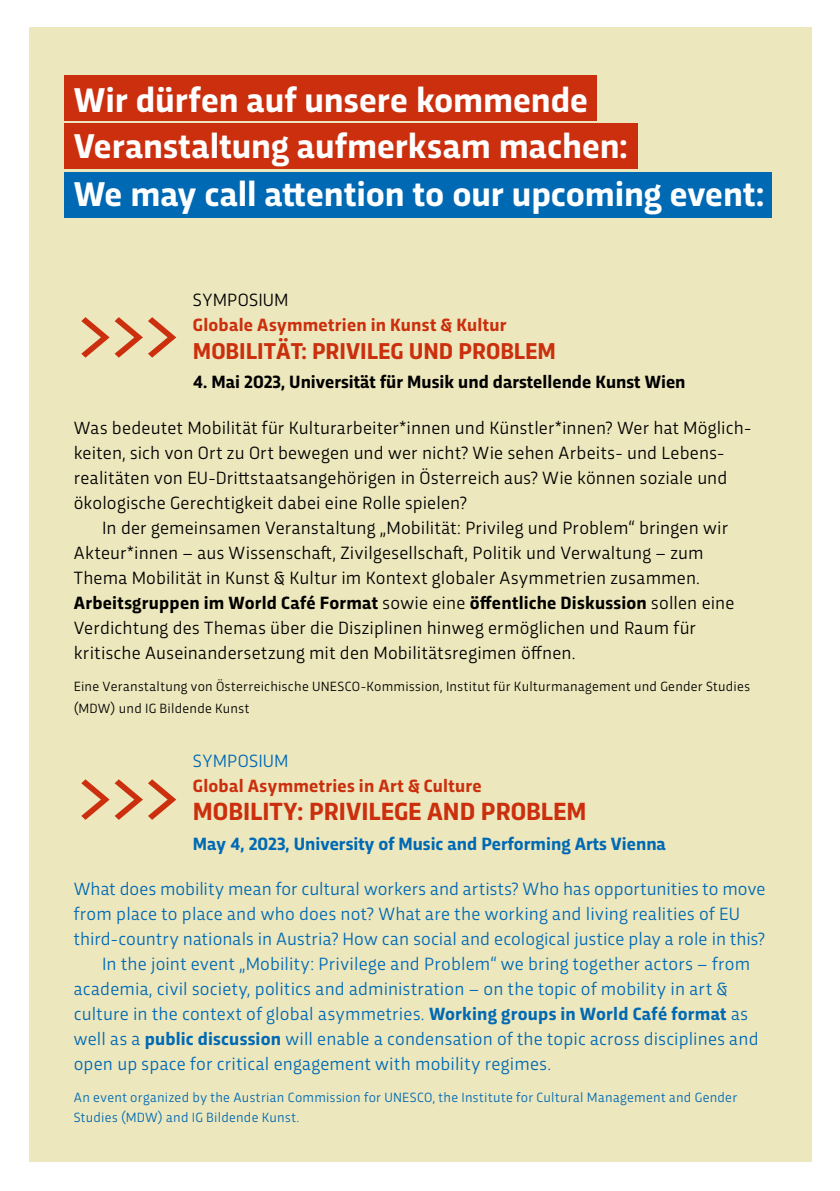
<style>
.page{position:relative;width:840px;height:1191px;background:#fff}
.page>*{position:absolute;margin:0;border:0;box-sizing:border-box;transform-origin:0 0}
.t1{font:92px "Trasandina";color:#cb2f0d}
.t2{font:700 36px/47px "Trasandina";color:#fff}
.t3{font:700 26px "Trasandina";color:#cb2f0d}
.t4{font:700 24px "Trasandina";color:#cb2f0d}
.t5{font:18.6px/25px "Trasandina";letter-spacing:.01em;color:#000}
.t6{font:18.6px "Trasandina";letter-spacing:.01em;color:#0069b4}
.t7{font:700 18.6px "Trasandina";letter-spacing:.015em;color:#cb2f0d}
.t8{font:700 18.6px "Trasandina";color:#000}
.t9{font:700 18.6px "Trasandina";color:#0069b4}
.t10{font:14px/20px "Trasandina";letter-spacing:.025em;color:#0069b4}
.t11{font:14px/22px "Trasandina";letter-spacing:.02em;color:#000}
.s1{font-weight:700}
</style>
<div class="page">
<div style="left:29px;top:28px;width:782px;height:1134px;background:#ece7bd"></div>
<div style="left:65px;top:75px;width:531px;height:46px;background:#cb2f0d"></div>
<div style="left:65px;top:124px;width:572px;height:45px;background:#cb2f0d"></div>
<div style="left:65px;top:172px;width:706px;height:45px;background:#0069b4"></div>
<h2 class="t2" style="left:74px;top:73px;width:691px">Wir dürfen auf unsere kommende<br>Veranstaltung aufmerksam machen:<br>We may call attention to our upcoming event:</h2>
<p class="t5" style="left:193px;top:286px;width:97px">SYMPOSIUM</p>
<p class="t7" style="left:193px;top:311px;width:315px">Globale Asymmetrien in Kunst &amp; Kultur</p>
<p class="t4" style="left:193px;top:333px;width:364px">MOBILITÄT: PRIVILEG UND PROBLEM</p>
<p class="t8" style="left:193px;top:368px;width:494px">4. Mai 2023, Universität für Musik und darstellende Kunst Wien</p>
<p class="t5" style="left:74px;top:414px;width:678px">Was bedeutet Mobilität für Kulturarbeiter*innen und Künstler*innen? Wer hat Möglich&shy;keiten, sich von Ort zu Ort bewegen und wer nicht? Wie sehen Arbeits- und Lebens&shy;realitäten von EU-Drittstaatsangehörigen in Österreich aus? Wie können soziale und ökologische Gerechtigkeit dabei eine Rolle spielen?</p>
<p class="t5" style="left:74px;top:514px;width:662px;text-indent:28px">In der gemeinsamen Veranstaltung „Mobilität: Privileg und Problem“ bringen wir Akteur*innen – aus Wissenschaft, Zivilgesellschaft, Politik und Verwaltung – zum Thema Mobilität in Kunst &amp; Kultur im Kontext globaler Asymmetrien zusammen.<br><span class="s1">Arbeitsgruppen im World Café Format</span> sowie eine <span class="s1">öffentliche Diskussion</span> sollen eine Verdichtung des Themas über die Disziplinen hinweg ermöglichen und Raum für kritische Auseinandersetzung mit den Mobilitätsregimen öffnen.</p>
<p class="t11" style="left:74px;top:674px;width:677px">Eine Veranstaltung von Österreichische UNESCO-Kommission, Institut für Kulturmanagement und Gender Studies (MDW) und IG Bildende Kunst</p>
<p class="t6" style="left:193px;top:747px;width:97px">SYMPOSIUM</p>
<p class="t7" style="left:193px;top:771px;width:290px">Global Asymmetries in Art &amp; Culture</p>
<h3 class="t3" style="left:193px;top:792px;width:394px">MOBILITY: PRIVILEGE AND PROBLEM</h3>
<p class="t9" style="left:193px;top:829px;width:474px">May 4, 2023, University of Music and Performing Arts Vienna</p>
<p class="t6" style="left:74px;top:875px;width:692px">What does mobility mean for cultural workers and artists? Who has opportunities to move</p>
<p class="t6" style="left:74px;top:900px;width:667px">from place to place and who does not? What are the working and living realities of EU</p>
<p class="t6" style="left:74px;top:925px;width:692px">third-country nationals in Austria? How can social and ecological justice play a role in this?</p>
<p class="t6" style="left:102px;top:950px;width:649px">In the joint event „Mobility: Privilege and Problem“ we bring together actors – from</p>
<p class="t6" style="left:74px;top:975px;width:655px">academia, civil society, politics and administration – on the topic of mobility in art &amp;</p>
<p class="t6" style="left:74px;top:1000px;width:675px">culture in the context of global asymmetries. <span class="s1">Working groups in World Café format</span> as</p>
<p class="t6" style="left:74px;top:1025px;width:686px">well as a <span class="s1">public discussion</span> will enable a condensation of the topic across disciplines and</p>
<p class="t6" style="left:74px;top:1050px;width:478px">open up space for critical engagement with mobility regimes.</p>
<p class="t10" style="left:74px;top:1086px;width:664px">An event organized by the Austrian Commission for UNESCO, the Institute for Cultural Management and Gender<br>Studies (MDW) and IG Bildende Kunst.</p>
<h1 class="t1" style="left:74px;top:269px;width:111px">&gt;&gt;&gt;</h1>
<h1 class="t1" style="left:74px;top:731px;width:111px">&gt;&gt;&gt;</h1>
</div>
